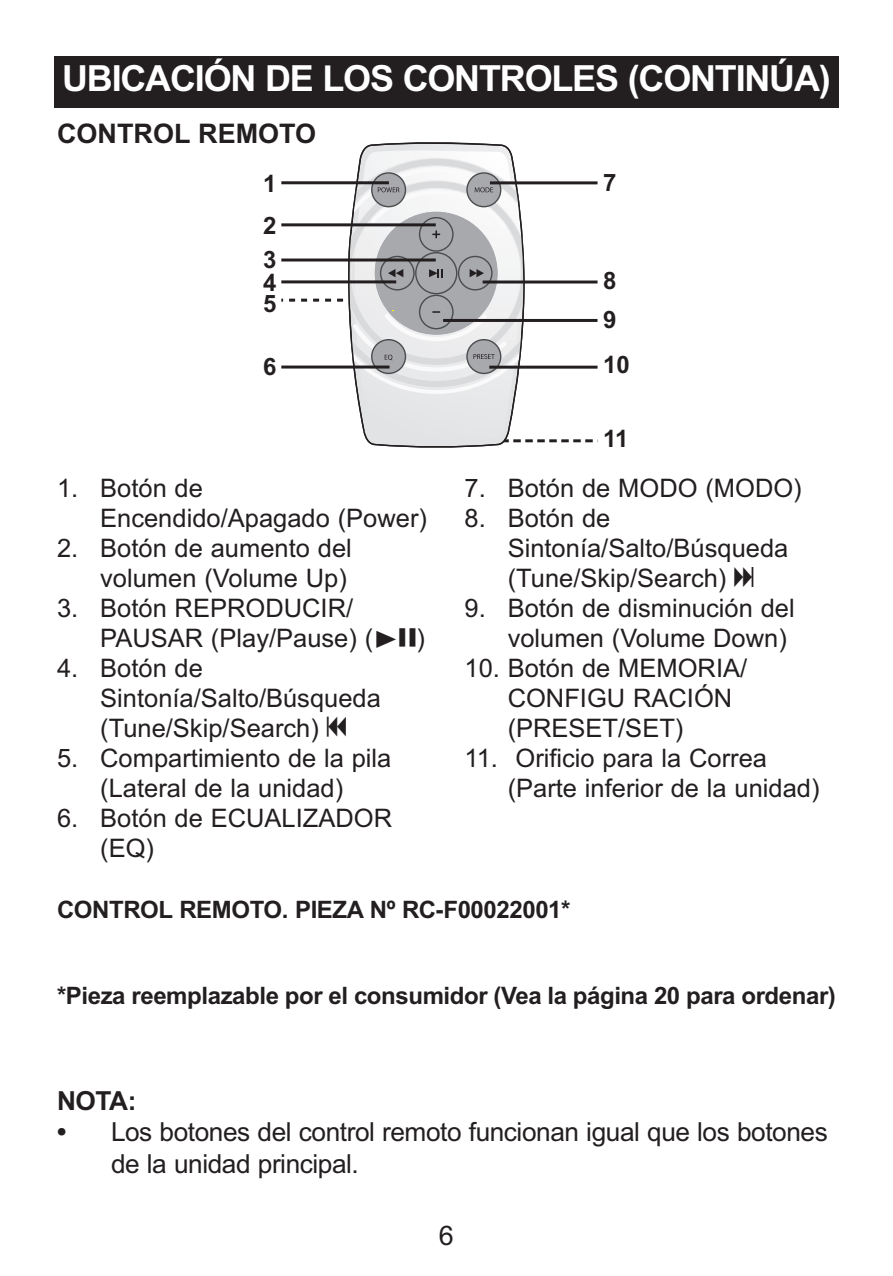
<style>
.page{position:relative;width:893px;height:1276px;background:#fff}
.page>*{position:absolute;margin:0;border:0;box-sizing:border-box;transform-origin:0 0}
.t1{font:700 36px "Arial";letter-spacing:-.035em;color:#fff}
.t2{font:700 27px "Arial";color:#231f20}
.t3{font:27px "Arial";color:#231f20}
.t4{font:26.4px/31.5px "Arial";letter-spacing:-.015em;color:#231f20}
.t5{font:700 26.4px "Arial";color:#231f20}
.t6{font:25.5px/30px "Arial";color:#231f20}
.t7{font:700 24px/42.6px "Arial";letter-spacing:-.015em;color:#231f20}
.s1{font-family:"Treasure Chest"}
.s2{font-weight:700}
</style>
<div class="page">
<div style="left:54px;top:56px;width:785px;height:51px;background:#231f20"></div>
<svg style="left:525px;top:439px;width:68px;height:3px"></svg>
<svg style="left:356px;top:142px;width:169px;height:306px"></svg>
<hr style="left:490px;top:181px;width:107px;height:3px;background:#231f20">
<hr style="left:489px;top:366px;width:108px;height:3px;background:#231f20">
<svg style="left:281px;top:158px;width:243px;height:236px"></svg>
<hr style="left:281px;top:223px;width:155px;height:3px;background:#231f20">
<hr style="left:281px;top:258px;width:155px;height:3px;background:#231f20">
<hr style="left:281px;top:280px;width:115px;height:3px;background:#231f20">
<hr style="left:443px;top:319px;width:154px;height:3px;background:#231f20">
<hr style="left:483px;top:280px;width:114px;height:3px;background:#231f20">
<div style="left:54px;top:120px;width:266px;height:40px;background:#fff"></div>
<h1 class="t1" style="left:62px;top:57px;width:770px">UBICACIÓN DE LOS CONTROLES (CONTINÚA)</h1>
<p class="t2" style="left:57px;top:118px;width:261px">CONTROL REMOTO</p>
<p class="t7" style="left:263px;top:162px;width:15px">1<br>2</p>
<p class="t7" style="left:263px;top:248px;width:15px;line-height:23.1px">3<br>4</p>
<p class="t7" style="left:263px;top:282px;width:15px">5</p>
<p class="t7" style="left:263px;top:345px;width:15px">6</p>
<p class="t6" style="left:100px;top:473px;width:328px;text-indent:-43px">1. Botón de<br>Encendido/Apagado (Power)</p>
<p class="t6" style="left:57px;top:533px;width:296px;text-align:right">2. Botón de aumento del volumen (Volume Up)</p>
<p class="t6" style="left:100px;top:593px;width:326px;text-indent:-43px">3. Botón REPRODUCIR/<br>PAUSAR (Play/Pause) (<span class="s1">®p</span>)</p>
<p class="t6" style="left:100px;top:653px;width:282px;text-indent:-43px">4. Botón de<br>Sintonía/Salto/Búsqueda (Tune/Skip/Search) <span class="s1">o</span></p>
<p class="t6" style="left:57px;top:743px;width:336px;text-align:center">5. Compartimiento de la pila (Lateral de la unidad)</p>
<p class="t6" style="left:100px;top:803px;width:293px;text-indent:-43px">6. Botón de ECUALIZADOR (EQ)</p>
<p class="t7" style="left:603px;top:161px;width:15px">7</p>
<p class="t7" style="left:603px;top:260px;width:15px;line-height:39.6px">8<br>9</p>
<p class="t7" style="left:603px;top:343px;width:28px">10</p>
<p class="t7" style="left:603px;top:417px;width:27px">11</p>
<p class="t6" style="left:464px;top:473px;width:339px">7. Botón de MODO (MODO)</p>
<p class="t6" style="left:508px;top:503px;width:282px;text-indent:-43px">8. Botón de<br>Sintonía/Salto/Búsqueda (Tune/Skip/Search) <span class="s1">n</span></p>
<p class="t6" style="left:508px;top:593px;width:289px;text-indent:-43px">9. Botón de disminución del volumen (Volume Down)</p>
<p class="t6" style="left:508px;top:653px;width:241px;text-indent:-43px">10. Botón de MEMORIA/<br>CONFIGU RACIÓN (PRESET/SET)</p>
<p class="t6" style="left:508px;top:743px;width:313px;text-indent:-43px">11. Orificio para la Correa (Parte inferior de la unidad)</p>
<p class="t7" style="left:57px;top:888px;width:515px">CONTROL REMOTO. PIEZA Nº RC-F00022001*</p>
<p class="t7" style="left:57px;top:975px;width:780px">*Pieza reemplazable por el consumidor (Vea la página 20 para ordenar)</p>
<p class="t5" style="left:57px;top:1085px;width:81px">NOTA:</p>
<p class="t4" style="left:111px;top:1116px;width:718px;text-indent:-54px"><span class="s2">•</span> Los botones del control remoto funcionan igual que los botones de la unidad principal.</p>
<p class="t3" style="left:439px;top:1219px;width:17px">6</p>
</div>
